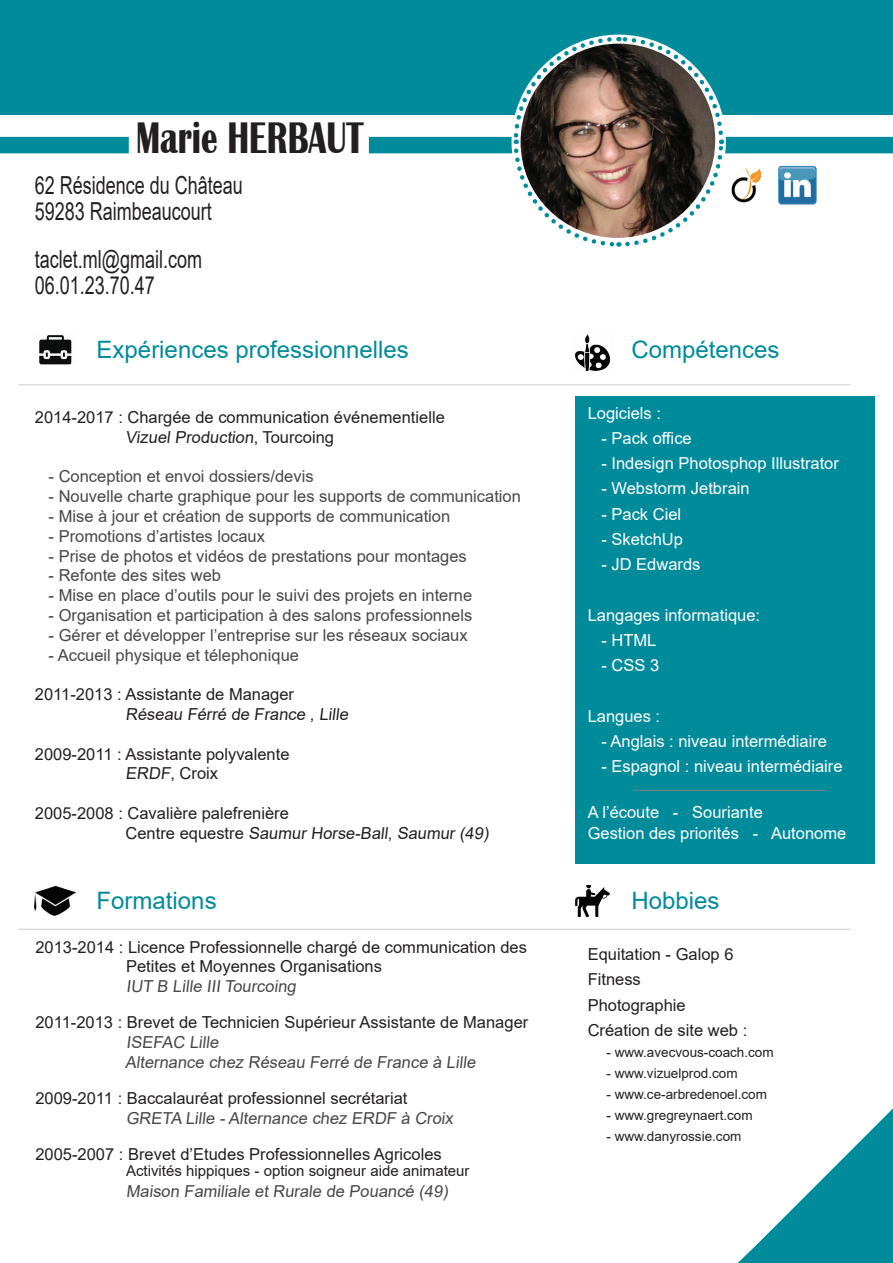
<style>
.page{position:relative;width:893px;height:1263px;background:#fff}
.page>*{position:absolute;margin:0;border:0;box-sizing:border-box;transform-origin:0 0}
.t1{font:700 45.6px "Britannic";color:#231f20;scale:.72 1}
.t2{font:24.9px/25.8px "Arial";color:#231f20;scale:.72 1}
.t3{font:24px "Arial";color:#008b9b}
.t4{font:16.5px/19.8px "Arial";color:#464748}
.t5{font:16.5px/19.8px "Arial";color:#231f20}
.t6{font:16.5px/21px "Arial";color:#fff}
.t7{font:15px "Arial";color:#231f20}
.t8{font:13.5px "Arial";color:#231f20}
</style>
<div class="page">
<div style="left:0;top:0;width:893px;height:115px;background:#008b9b"></div>
<div style="left:575px;top:396px;width:299px;height:467px;background:#008b9b"></div>
<img style="left:731px;top:168px;width:31px;height:35px">
<img style="left:778px;top:165px;width:39px;height:40px">
<div style="left:369px;top:137px;width:524px;height:16px;background:#008b9b"></div>
<div style="left:0;top:137px;width:129px;height:16px;background:#008b9b"></div>
<hr style="left:18px;top:384px;width:832px;height:1px;background:#d0cacc">
<hr style="left:18px;top:929px;width:832px;height:1px;background:#d0cacc">
<svg style="left:738px;top:1108px;width:155px;height:155px"></svg>
<img style="left:35px;top:886px;width:41px;height:30px">
<img style="left:575px;top:885px;width:35px;height:31px">
<img style="left:39px;top:335px;width:33px;height:30px">
<img style="left:574px;top:334px;width:37px;height:36px">
<svg style="left:511px;top:35px;width:215px;height:212px"></svg>
<hr style="left:633px;top:790px;width:193px;height:1px;background:#7c7e81">
<h1 class="t1" style="left:136px;top:112px;width:317px">Marie HERBAUT</h1>
<h2 class="t2" style="left:35px;top:173px;width:291px">62 Résidence du Château<br>59283 Raimbeaucourt</h2>
<h2 class="t2" style="left:35px;top:246px;width:234px">taclet.ml@gmail.com<br>06.01.23.70.47</h2>
<h3 class="t3" style="left:97px;top:333px;width:314px">Expériences professionnelles</h3>
<h3 class="t3" style="left:631px;top:333px;width:150px">Compétences</h3>
<p class="t5" style="left:126px;top:407px;width:321px;text-indent:-91px">2014-2017 : Chargée de communication événementielle<br>Vizuel Production, To u rco i n g</p>
<p class="t4" style="left:49px;top:467px;width:267px">- Conception et envoi dossiers/devis</p>
<p class="t4" style="left:49px;top:486px;width:474px">- Nouvelle charte graphique pour les supports de communication</p>
<p class="t4" style="left:49px;top:506px;width:403px">- Mise à jour et création de supports de communication</p>
<p class="t4" style="left:49px;top:526px;width:218px">- Promotions d’artistes locaux</p>
<p class="t4" style="left:49px;top:546px;width:420px">- Prise de photos et vidéos de prestations pour montages</p>
<p class="t4" style="left:49px;top:566px;width:174px">- Refonte des sites web</p>
<p class="t4" style="left:49px;top:585px;width:425px">- Mise en place d’outils pour le suivi des projets en interne</p>
<p class="t4" style="left:49px;top:605px;width:425px">- Organisation et participation à des salons professionnels</p>
<p class="t4" style="left:49px;top:625px;width:421px">- Gérer et développer l’entreprise sur les réseaux sociaux</p>
<p class="t4" style="left:49px;top:645px;width:252px">- Accueil physique et télephonique</p>
<p class="t5" style="left:126px;top:684px;width:227px;text-indent:-91px">2011-2013 : Assistante de Manager<br>Réseau Férré de France , Lille</p>
<p class="t5" style="left:126px;top:744px;width:166px;text-indent:-91px">2009-2011 : Assistante polyvalente<br>ERDF, Croix</p>
<p class="t5" style="left:126px;top:803px;width:367px;text-indent:-91px">2005-2008 : Cavalière palefrenière<br>Ce n tre eq u estre Saumur Horse-Ball, Saumur (49)</p>
<p class="t6" style="left:588px;top:402px;width:75px">Logiciels :</p>
<p class="t6" style="left:601px;top:427px;width:92px">- Pack office</p>
<p class="t6" style="left:601px;top:453px;width:239px">- Indesign Photosphop Illustrator</p>
<p class="t6" style="left:601px;top:478px;width:150px">- Webstorm Jetbrain</p>
<p class="t6" style="left:601px;top:503px;width:81px">- Pack Ciel</p>
<p class="t6" style="left:601px;top:528px;width:83px">- SketchUp</p>
<p class="t6" style="left:601px;top:554px;width:100px">- JD Edwards</p>
<p class="t6" style="left:588px;top:604px;width:174px">Langages informatique:</p>
<p class="t6" style="left:601px;top:629px;width:56px">- HTML</p>
<p class="t6" style="left:601px;top:655px;width:59px">- CSS 3</p>
<p class="t6" style="left:588px;top:705px;width:74px">Langues :</p>
<p class="t6" style="left:601px;top:730px;width:227px">- Anglais : niveau intermédiaire</p>
<p class="t6" style="left:601px;top:756px;width:243px">- Espagnol : niveau intermédiaire</p>
<p class="t6" style="left:588px;top:801px;width:260px">A l’écoute - Souriante<br>Gestion des priorités - Autonome</p>
<h3 class="t3" style="left:97px;top:884px;width:122px">Formations</h3>
<h3 class="t3" style="left:631px;top:884px;width:90px">Hobbies</h3>
<p class="t5" style="left:588px;top:941px;width:161px;line-height:25.2px">Equitation - Galop 6<br>Fitness<br>Photographie<br>Création de site web :</p>
<p class="t8" style="left:606px;top:1043px;width:169px">- www.avecvous-coach.com</p>
<p class="t8" style="left:606px;top:1064px;width:133px">- www.vizuelprod.com</p>
<p class="t8" style="left:606px;top:1085px;width:162px">- www.ce-arbredenoel.com</p>
<p class="t8" style="left:606px;top:1106px;width:148px">- www.gregreynaert.com</p>
<p class="t8" style="left:606px;top:1127px;width:137px">- www.danyrossie.com</p>
<p class="t5" style="left:126px;top:937px;width:402px;text-indent:-91px">2013-2014 : Licence Professionnelle chargé de communication des<br>Petites et Moyennes Organisations</p>
<p class="t4" style="left:126px;top:976px;width:174px">IUT B Lille III Tourcoing</p>
<p class="t5" style="left:35px;top:1012px;width:494px">2011-2013 : Brevet de Technicien Supérieur Assistante de Manager</p>
<p class="t4" style="left:125px;top:1032px;width:355px">ISEFAC Lille<br>Alternance chez Réseau Ferré de France à Lille</p>
<p class="t5" style="left:35px;top:1088px;width:374px">2009-2011 : Baccalauréat professionnel secrétariat</p>
<p class="t4" style="left:126px;top:1108px;width:331px">GRETA Lille - Alternance chez ERDF à Croix</p>
<p class="t5" style="left:35px;top:1144px;width:408px">2005-2007 : Brevet d’Etudes Professionnelles Agricoles</p>
<p class="t7" style="left:126px;top:1160px;width:345px">Activités hippiques - option soigneur aide animateur</p>
<p class="t4" style="left:126px;top:1181px;width:326px">Maison Familiale et Rurale de Pouancé (49)</p>
</div>
